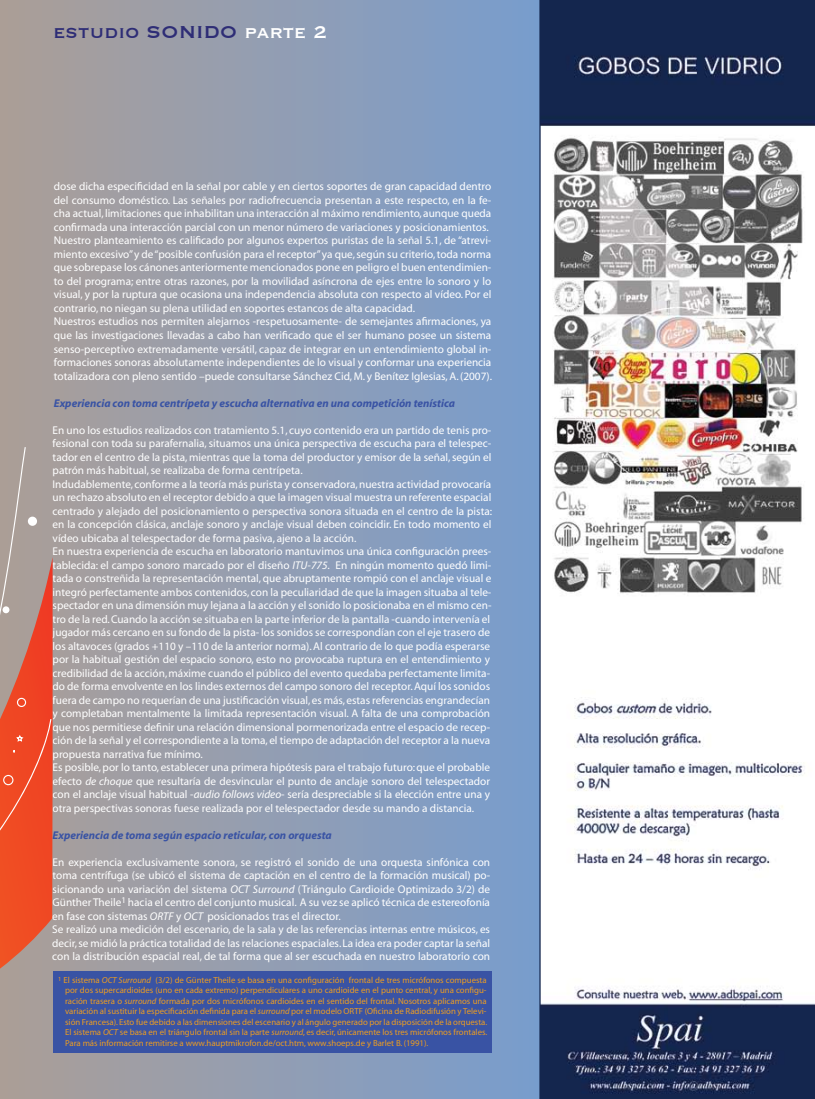
<style>
.page{position:relative;width:815px;height:1099px;background:#fff}
.page>*{position:absolute;margin:0;border:0;box-sizing:border-box;transform-origin:0 0}
.t1{font:22.5px "Copperplate";color:#2e2d76}
.t2{font:11.25px/13.5px "Myriad";color:#fff}
.t3{font:italic 700 11.25px "Myriad";color:#3953a4}
.t4{font:8.75px/10.5px "Myriad";color:#ed9d21;text-align:justify}
.s1{color:#fff}
.s2{font-style:italic}
</style>
<div class="page">
<div style="left:0;top:0;width:567px;height:1098px;background:linear-gradient(to right,#ac9e97,#759dd1)"></div>
<div style="left:53px;top:971px;width:439px;height:81px;background:#3953a4"></div>
<svg style="left:0;top:447px;width:53px;height:549px;background:#cf715c"></svg>
<svg style="left:539px;top:0;width:276px;height:1098px"></svg>
<h1 class="t1" style="left:53px;top:18px;width:275px">estudio SONIDO <span class="s1">parte 2</span></h1>
<p class="t2" style="left:54px;top:180px;width:440px">dose dicha especificidad en la señal por cable y en ciertos soportes de gran capacidad dentro del consumo doméstico. Las señales por radiofrecuencia presentan a este respecto, en la fe&shy;cha actual, limitaciones que inhabilitan una interacción al máximo rendimiento, aunque queda confirmada una interacción parcial con un menor número de variaciones y posicionamientos.<br>Nuestro planteamiento es calificado por algunos expertos puristas de la señal 5.1, de “atrevi&shy;miento excesivo” y de “posible confusión para el receptor” ya que, según su criterio, toda norma que sobrepase los cánones anteriormente mencionados pone en peligro el buen entendimien&shy;to del programa; entre otras razones, por la movilidad asíncrona de ejes entre lo sonoro y lo visual, y por la ruptura que ocasiona una independencia absoluta con respecto al vídeo. Por el contrario, no niegan su plena utilidad en soportes estancos de alta capacidad.<br>Nuestros estudios nos permiten alejarnos -respetuosamente- de semejantes afirmaciones, ya que las investigaciones llevadas a cabo han verificado que el ser humano posee un sistema senso-perceptivo extremadamente versátil, capaz de integrar en un entendimiento global in&shy;formaciones sonoras absolutamente independientes de lo visual y conformar una experiencia totalizadora con pleno sentido –puede consultarse Sánchez Cid, M. y Benítez Iglesias, A. (2007).</p>
<p class="t3" style="left:54px;top:397px;width:403px">Experiencia con toma centrípeta y escucha alternativa en una competición tenística</p>
<p class="t2" style="left:53px;top:423px;width:441px">En uno los estudios realizados con tratamiento 5.1, cuyo contenido era un partido de tenis pro&shy;fesional con toda su parafernalia, situamos una única perspectiva de escucha para el telespec&shy;tador en el centro de la pista, mientras que la toma del productor y emisor de la señal, según el patrón más habitual, se realizaba de forma centrípeta.<br>Indudablemente, conforme a la teoría más purista y conservadora, nuestra actividad provocaría un rechazo absoluto en el receptor debido a que la imagen visual muestra un referente espacial centrado y alejado del posicionamiento o perspectiva sonora situada en el centro de la pista: en la concepción clásica, anclaje sonoro y anclaje visual deben coincidir. En todo momento el vídeo ubicaba al telespectador de forma pasiva, ajeno a la acción.<br>En nuestra experiencia de escucha en laboratorio mantuvimos una única configuración prees&shy;tablecida: el campo sonoro marcado por el diseño <span class="s2">ITU-775</span>. En ningún momento quedó limi&shy;tada o constreñida la representación mental, que abruptamente rompió con el anclaje visual e integró perfectamente ambos contenidos, con la peculiaridad de que la imagen situaba al tele&shy;spectador en una dimensión muy lejana a la acción y el sonido lo posicionaba en el mismo cen&shy;tro de la red. Cuando la acción se situaba en la parte inferior de la pantalla -cuando intervenía el jugador más cercano en su fondo de la pista- los sonidos se correspondían con el eje trasero de los altavoces (grados +110 y –110 de la anterior norma). Al contrario de lo que podía esperarse por la habitual gestión del espacio sonoro, esto no provocaba ruptura en el entendimiento y credibilidad de la acción, máxime cuando el público del evento quedaba perfectamente limita&shy;do de forma envolvente en los lindes externos del campo sonoro del receptor. Aquí los sonidos fuera de campo no requerían de una justificación visual, es más, estas referencias engrandecían y completaban mentalmente la limitada representación visual. A falta de una comprobación que nos permitiese definir una relación dimensional pormenorizada entre el espacio de recep&shy;ción de la señal y el correspondiente a la toma, el tiempo de adaptación del receptor a la nueva propuesta narrativa fue mínimo.<br>Es posible, por lo tanto, establecer una primera hipótesis para el trabajo futuro: que el probable efecto <span class="s2">de choque</span> que resultaría de desvincular el punto de anclaje sonoro del telespectador con el anclaje visual habitual -<span class="s2">audio follows video</span>- sería despreciable si la elección entre una y otra perspectivas sonoras fuese realizada por el telespectador desde su mando a distancia.</p>
<p class="t3" style="left:53px;top:829px;width:281px">Experiencia de toma según espacio reticular, con orquesta</p>
<p class="t2" style="left:52px;top:855px;width:439px">En experiencia exclusivamente sonora, se registró el sonido de una orquesta sinfónica con toma centrífuga (se ubicó el sistema de captación en el centro de la formación musical) po&shy;sicionando una variación del sistema <span class="s2">OCT Surround</span> (Triángulo Cardioide Optimizado 3/2) de Günther Theile<sup>1</sup> hacia el centro del conjunto musical. A su vez se aplicó técnica de estereofonía en fase con sistemas <span class="s2">ORTF</span> y <span class="s2">OCT</span> posicionados tras el director.<br>Se realizó una medición del escenario, de la sala y de las referencias internas entre músicos, es decir, se midió la práctica totalidad de las relaciones espaciales. La idea era poder captar la señal con la distribución espacial real, de tal forma que al ser escuchada en nuestro laboratorio con</p>
<p class="t4" style="left:65px;top:975px;width:424px;text-indent:-7px"><sup>1</sup> El sistema <span class="s2">OCT Surround</span> (3/2) de Günter Theile se basa en una configuración frontal de tres micrófonos compuesta por dos supercardioides (uno en cada extremo) perpendiculares a uno cardioide en el punto central, y una configu&shy;ración trasera o <span class="s2">surround</span> formada por dos micrófonos cardioides en el sentido del frontal. Nosotros aplicamos una variación al sustituir la especificación definida para el <span class="s2">surround</span> por el modelo ORTF (Oficina de Radiodifusión y Televi&shy;sión Francesa). Esto fue debido a las dimensiones del escenario y al ángulo generado por la disposición de la orquesta.<br>El sistema <span class="s2">OCT</span> se basa en el triángulo frontal sin la parte <span class="s2">surround</span>, es decir, únicamente los tres micrófonos frontales.<br>Para más información remitirse a www.hauptmikrofon.de/oct.htm, www.shoeps.de y Barlet B. (1991).</p>
</div>
